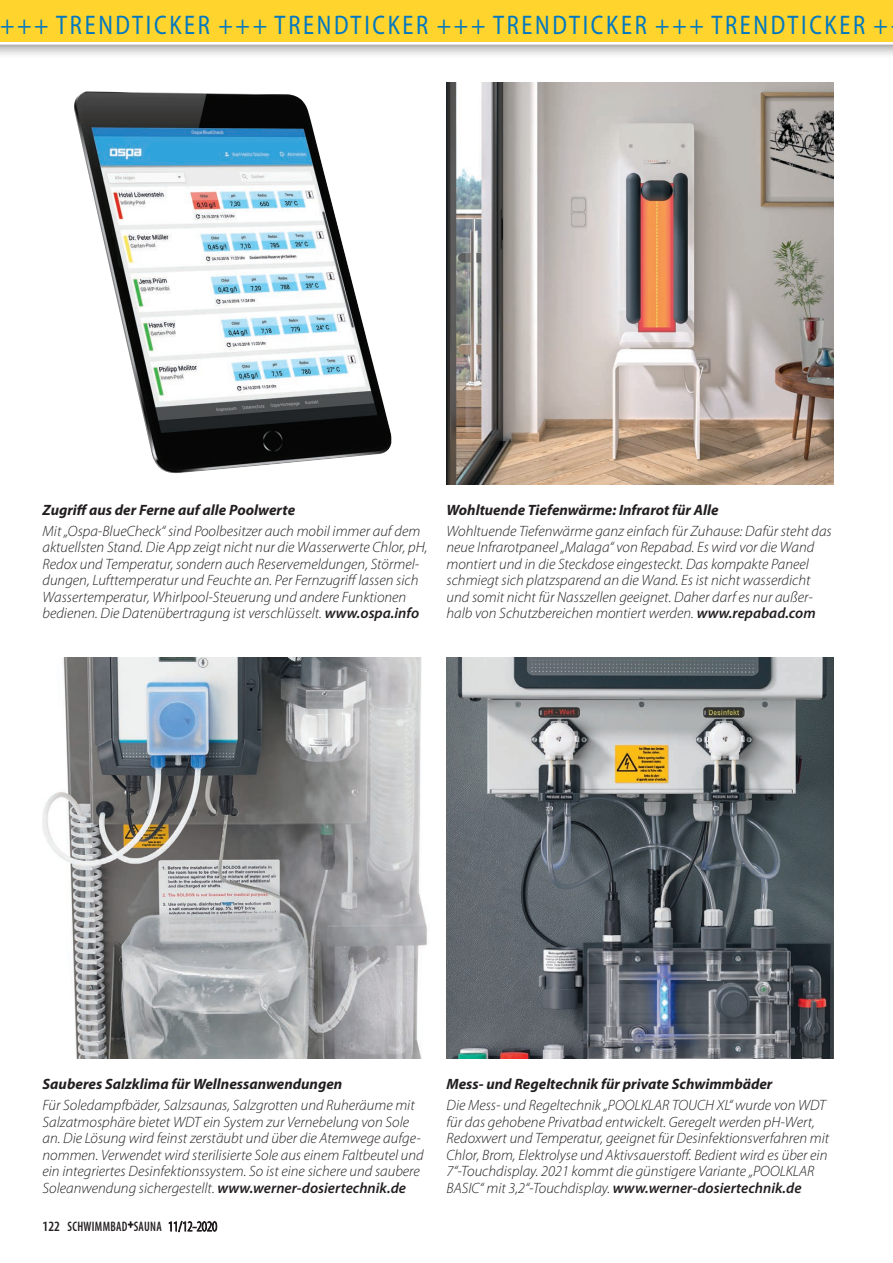
<style>
.page{position:relative;width:893px;height:1263px;background:#fff}
.page>*{position:absolute;margin:0;border:0;box-sizing:border-box;transform-origin:0 0}
.t1{font:semi-condensed 27px "Myriad Pro";letter-spacing:.11em;color:#0078c0;scale:.9 1}
.t2{font:italic 300 15px/16.5px "Myriad Pro";color:#231f20}
.t3{font:italic 700 15px "Myriad Pro";color:#231f20}
.t4{font:600 condensed 13.8px "Myriad Pro";letter-spacing:.025em;color:#231f20;scale:.87 1}
.s1{font-weight:600}
.s2{font-size:14.25px}
.s3{font-weight:300;font-size:14.25px}
</style>
<div class="page">
<svg style="left:128px;top:1221px;width:6px;height:7px"></svg>
<div style="left:212px;top:1222px;width:5px;height:9px;border:1px solid #231f20;border-radius:50%"></div>
<svg style="left:169px;top:1221px;width:47px;height:11px"></svg>
<div style="left:0;top:0;width:893px;height:59px;background:#231f20;opacity:.75"></div>
<div style="left:0;top:0;width:893px;height:45px;background:#ffd42c"></div>
<img style="left:446px;top:657px;width:387px;height:402px">
<img style="left:446px;top:83px;width:387px;height:402px">
<img style="left:43px;top:657px;width:384px;height:402px">
<img style="left:74px;top:92px;width:318px;height:381px">
<h1 class="t1" style="left:0;top:8px;width:988px">+++ TRENDTICKER +++ TRENDTICKER +++ TRENDTICKER +++ TRENDTICKER +</h1>
<p class="t3" style="left:43px;top:500px;width:254px">Zugriff aus der Ferne auf alle Poolwerte</p>
<p class="t2" style="left:43px;top:522px;width:386px">Mit „Ospa-BlueCheck“ sind Poolbesitzer auch mobil immer auf dem aktuellsten Stand. Die App zeigt nicht nur die Wasserwerte Chlor, pH, Redox und Temperatur, sondern auch Reservemeldungen, Störmel&shy;dungen, Lufttemperatur und Feuchte an. Per Fernzugriff lassen sich Wassertemperatur, Whirlpool-Steuerung und andere Funktionen bedienen. Die Datenübertragung ist verschlüsselt. <span class="s1">www.ospa.info</span></p>
<p class="t3" style="left:446px;top:500px;width:274px">Wohltuende Tiefenwärme: Infrarot für Alle</p>
<p class="t2" style="left:446px;top:522px;width:387px">Wohltuende Tiefenwärme ganz einfach für Zuhause: Dafür steht das neue Infrarotpaneel „Malaga“ von Repabad. Es wird vor die Wand montiert und in die Steckdose eingesteckt. Das kompakte Paneel schmiegt sich platzsparend an die Wand. Es ist nicht wasserdicht und somit nicht für Nasszellen geeignet. Daher darf es nur außer&shy;halb von Schutzbereichen montiert werden. <span class="s1">www.repabad.com</span></p>
<p class="t3" style="left:43px;top:1074px;width:301px">Sauberes Salzklima für Wellnessanwendungen</p>
<p class="t2" style="left:43px;top:1096px;width:383px">Für Soledampfbäder, Salzsaunas, Salzgrotten und Ruheräume mit Salzatmosphäre bietet WDT ein System zur Vernebelung von Sole an. Die Lösung wird feinst zerstäubt und über die Atemwege aufge&shy;nommen. Verwendet wird sterilisierte Sole aus einem Faltbeutel und ein integriertes Desinfektionssystem. So ist eine sichere und saubere Soleanwendung sichergestellt. <span class="s1">www.werner-dosiertechnik.de</span></p>
<p class="t4" style="left:43px;top:1218px;width:202px"><span class="s2">122</span> SCHWIMMBAD<sup>+</sup>SAUNA <span class="s3">11/12-2020</span></p>
<p class="t3" style="left:446px;top:1074px;width:327px">Mess- und Regeltechnik für private Schwimmbäder</p>
<p class="t2" style="left:446px;top:1096px;width:384px">Die Mess- und Regeltechnik „POOLKLAR TOUCH XL“ wurde von WDT für das gehobene Privatbad entwickelt. Geregelt werden pH-Wert, Redoxwert und Temperatur, geeignet für Desinfektionsverfahren mit Chlor, Brom, Elektrolyse und Aktivsauerstoff. Bedient wird es über ein 7“-Touchdisplay. 2021 kommt die günstigere Variante „POOLKLAR BASIC“ mit 3,2“-Touchdisplay. <span class="s1">www.werner-dosiertechnik.de</span></p>
</div>
